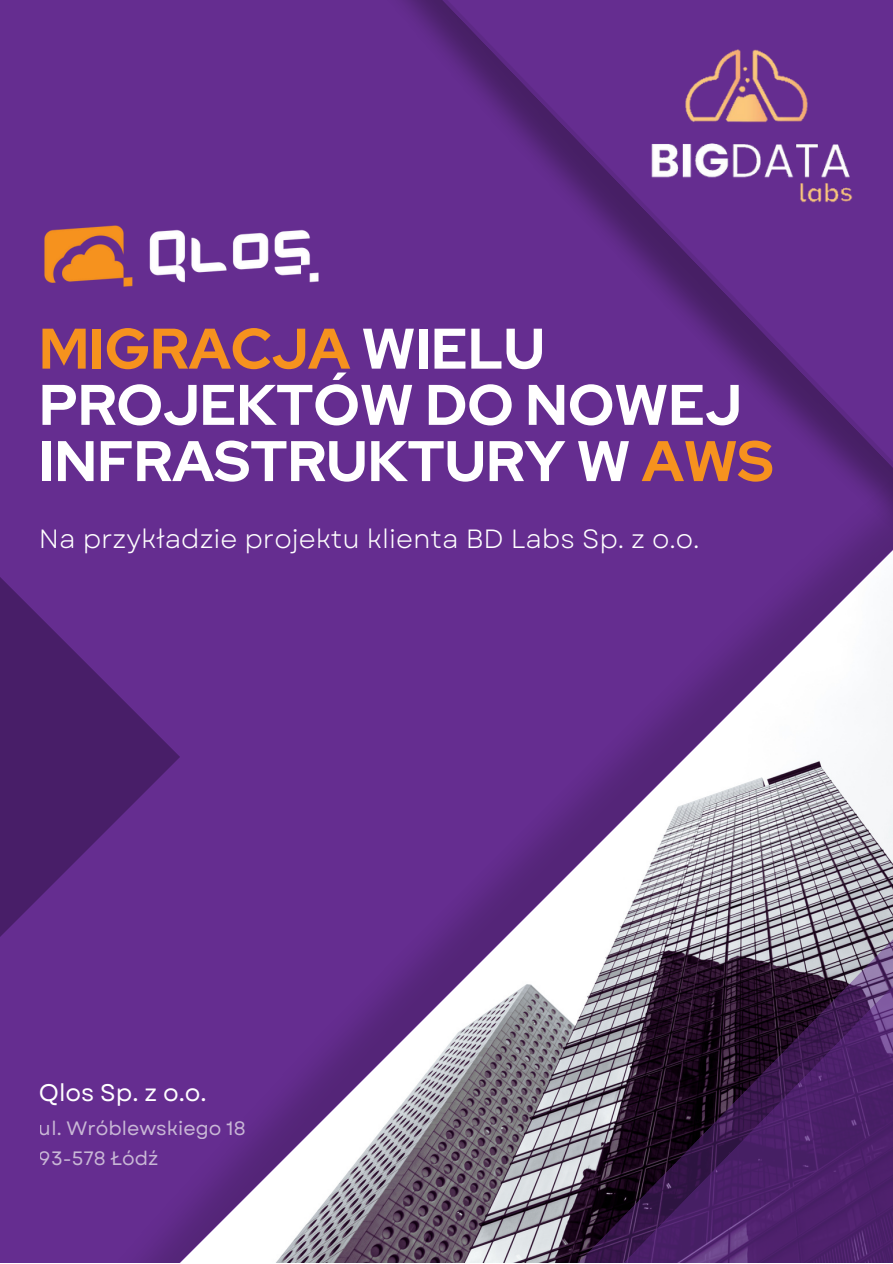
<style>
.page{position:relative;width:893px;height:1264px;background:#fff}
.page>*{position:absolute;margin:0;border:0;box-sizing:border-box;transform-origin:0 0}
.t1{font:700 57px/56.2px "Red Hat Display";color:#fff}
.t2{font:26.4px "Garet";color:#fff}
.t3{font:24px "Garet";color:#fff}
.t4{font:19.35px/30.5px "Garet";color:#f5f5f5}
.s1{color:#f6921e}
</style>
<div class="page">
<div style="left:0;top:0;width:892px;height:1262px;background:#652d90"></div>
<img style="left:146px;top:601px;width:746px;height:661px">
<img style="left:788px;top:578px;width:104px;height:23px">
<svg style="left:403px;top:0;width:489px;height:578px"></svg>
<svg style="left:560px;top:908px;width:332px;height:354px"></svg>
<svg style="left:584px;top:930px;width:308px;height:332px"></svg>
<svg style="left:0;top:577px;width:180px;height:502px"></svg>
<img style="left:44px;top:225px;width:275px;height:62px">
<svg style="left:477px;top:0;width:415px;height:444px"></svg>
<hr style="left:802px;top:65px;width:90px;height:1px;background:#652d90">
<img style="left:639px;top:44px;width:223px;height:169px">
<p class="t1" style="left:39px;top:320px;width:736px"><span class="s1">MIGRACJA</span> WIELU<br>PROJEKTÓW DO NOWEJ<br>INFRASTRUKTURY W <span class="s1">AWS</span></p>
<p class="t2" style="left:39px;top:519px;width:662px">Na przykładzie projektu klienta BD Labs Sp. z o.o.</p>
<p class="t3" style="left:39px;top:1075px;width:169px">Qlos Sp. z o.o.</p>
<p class="t4" style="left:39px;top:1112px;width:208px">ul. Wróblewskiego 18<br>93-578 Łódź</p>
</div>
